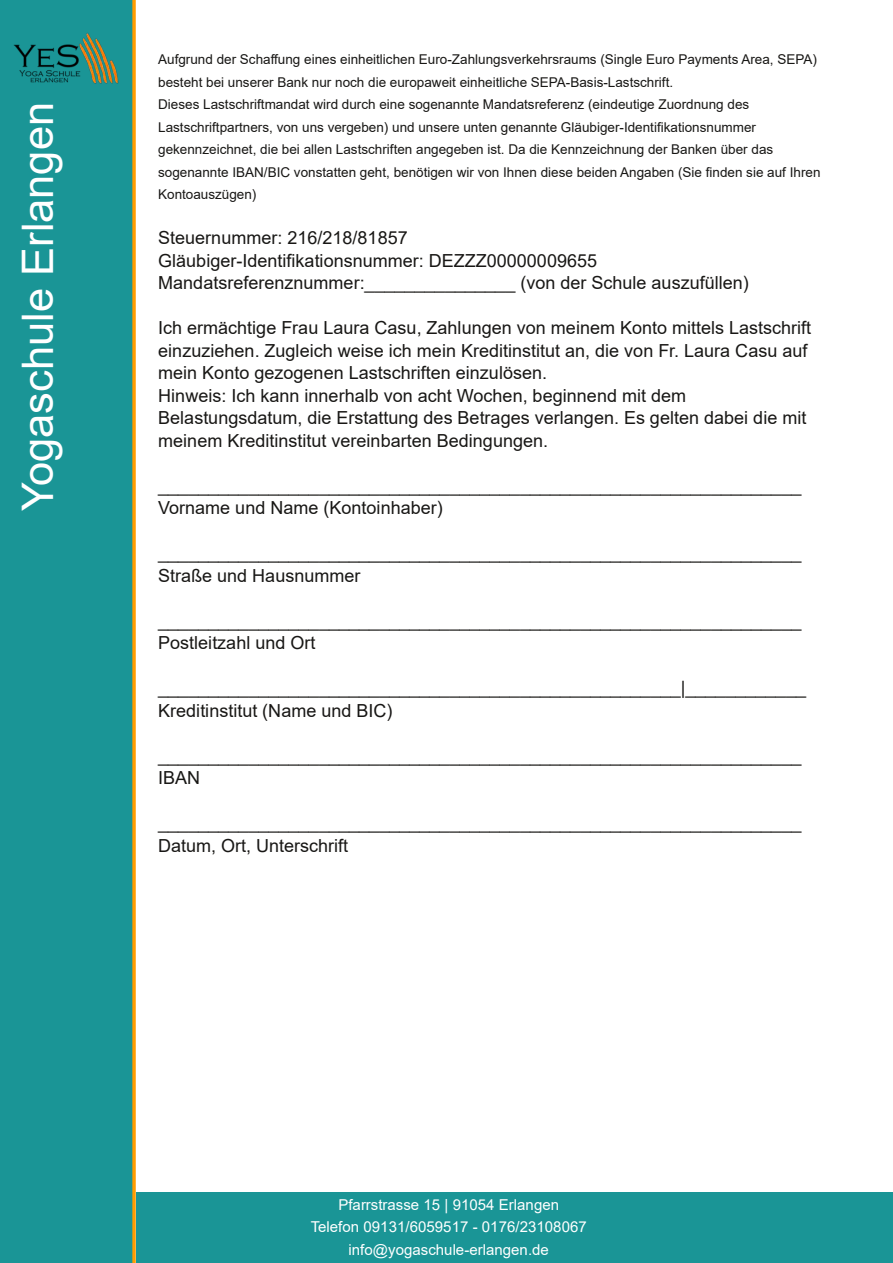
<style>
.page{position:relative;width:893px;height:1263px;background:#fff}
.page>*{position:absolute;margin:0;border:0;box-sizing:border-box;transform-origin:0 0}
.t1{font:43.5px "Arial";color:#fff}
.t2{font:18px/22.5px "Arial";color:#181715}
.t3{font:15px/22.5px "Arial";letter-spacing:.005em;color:#fff;text-align:center}
.t4{font:13.5px/22.5px "Arial";color:#181715}
</style>
<div class="page">
<div style="left:0;top:0;width:136px;height:1263px;background:#1a9596"></div>
<div style="left:136px;top:1192px;width:757px;height:71px;background:#1a9596"></div>
<img style="left:14px;top:31px;width:105px;height:56px">
<h1 class="t1" style="left:14px;top:511px;width:410px;rotate:-90deg">Yogaschule Erlangen</h1>
<p class="t4" style="left:158px;top:48px;width:664px">Aufgrund der Schaffung eines einheitlichen Euro-Zahlungsverkehrsraums (Single Euro Payments Area, SEPA) besteht bei unserer Bank nur noch die europaweit einheitliche SEPA-Basis-Lastschrift.<br>Dieses Lastschriftmandat wird durch eine sogenannte Mandatsreferenz (eindeutige Zuordnung des Lastschriftpartners, von uns vergeben) und unsere unten genannte Gläubiger-Identifikationsnummer gekennzeichnet, die bei allen Lastschriften angegeben ist. Da die Kennzeichnung der Banken über das sogenannte IBAN/BIC vonstatten geht, benötigen wir von Ihnen diese beiden Angaben (Sie finden sie auf Ihren Kontoauszügen)</p>
<p class="t2" style="left:158px;top:227px;width:592px">Steuernummer: 216/218/81857<br>Gläubiger-Identifikationsnummer: DEZZZ00000009655<br>Mandatsreferenznummer:_______________ (von der Schule auszufüllen)</p>
<p class="t2" style="left:158px;top:317px;width:654px">Ich ermächtige Frau Laura Casu, Zahlungen von meinem Konto mittels Lastschrift einzuziehen. Zugleich weise ich mein Kreditinstitut an, die von Fr. Laura Casu auf mein Konto gezogenen Lastschriften einzulösen.<br>Hinweis: Ich kann innerhalb von acht Wochen, beginnend mit dem Belastungsdatum, die Erstattung des Betrages verlangen. Es gelten dabei die mit meinem Kreditinstitut vereinbarten Bedingungen.</p>
<p class="t2" style="left:158px;top:474px;width:645px">________________________________________________________________<br>Vorname und Name (Kontoinhaber)</p>
<p class="t2" style="left:158px;top:542px;width:645px">________________________________________________________________<br>Straße und Hausnummer</p>
<p class="t2" style="left:158px;top:609px;width:645px">________________________________________________________________<br>Postleitzahl und Ort</p>
<p class="t2" style="left:158px;top:677px;width:649px">____________________________________________________|____________<br>Kreditinstitut (Name und BIC)</p>
<p class="t2" style="left:158px;top:744px;width:645px">________________________________________________________________<br>IBAN</p>
<p class="t2" style="left:158px;top:812px;width:645px">________________________________________________________________<br>Datum, Ort, Unterschrift</p>
<p class="t3" style="left:311px;top:1193px;width:278px">Pfarrstrasse 15 | 91054 Erlangen<br>Telefon 09131/6059517 - 0176/23108067 info@yogaschule-erlangen.de</p>
</div>
